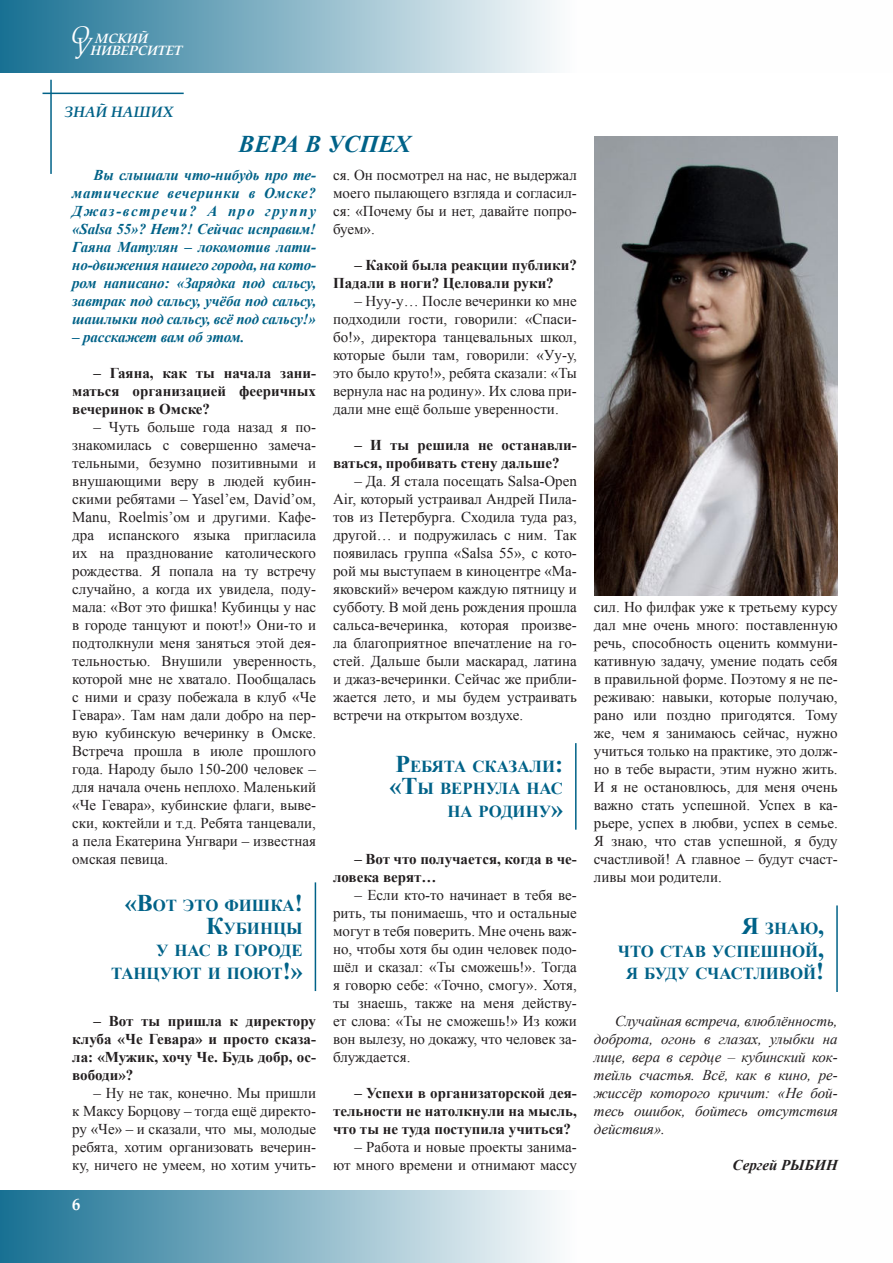
<style>
.page{position:relative;width:893px;height:1263px;background:#fff}
.page>*{position:absolute;margin:0;border:0;box-sizing:border-box;transform-origin:0 0}
.t1{font:italic 700 24px "Times New Roman";color:#006288}
.t2{font:700 16.8px/22.5px "Times New Roman";color:#006288;text-align:right}
.t3{font:700 16.5px "Book Antiqua";color:#fff}
.t4{font:15px/18px "Times New Roman";color:#231f20;text-align:justify}
.t5{font:700 15px/18px "Times New Roman";color:#231f20;text-align:justify}
.t6{font:italic 700 15px/18px "Times New Roman";letter-spacing:-.01em;color:#006288;text-align:justify}
.t7{font:italic 15px/18px "Times New Roman";letter-spacing:-.005em;color:#231f20;text-align:justify}
.t8{font:italic 700 15px "Times New Roman";color:#231f20}
.t9{font:italic 700 15px "Book Antiqua";color:#006288}
.t10{font:italic 700 13.5px/11.9px "Book Antiqua";color:#fff}
.s1{font-weight:400;font-size:24px}
.s2{font-weight:400;font-size:24.9px}
.s3{font-size:24px}
</style>
<div class="page">
<svg style="left:0;top:0;width:555px;height:72px;background:#85b3c5"></svg>
<svg style="left:0;top:1191px;width:555px;height:72px;background:#85b3c5"></svg>
<hr style="left:50px;top:80px;width:2px;height:94px;background:#006288">
<hr style="left:43px;top:93px;width:141px;height:1px;background:#006288">
<img style="left:594px;top:136px;width:243px;height:459px">
<hr style="left:315px;top:882px;width:1px;height:109px;background:#006288">
<hr style="left:575px;top:743px;width:2px;height:87px;background:#006288">
<hr style="left:836px;top:905px;width:2px;height:87px;background:#006288">
<p class="t10" style="left:71px;top:32px;width:113px"><span class="s1">О</span> МСКИЙ<br><span class="s2">У</span>НИВЕРСИТЕТ</p>
<p class="t9" style="left:65px;top:101px;width:110px">ЗНАЙ НАШИХ</p>
<h1 class="t1" style="left:238px;top:127px;width:173px">ВЕРА В УСПЕХ</h1>
<p class="t6" style="left:72px;top:166px;width:245px;text-indent:21px">Вы слышали что-нибудь про те&shy;матические вечеринки в Омске?<br>Джаз-встречи? А про группу «Salsa 55»? Нет?! Сейчас исправим!<br>Гаяна Матулян – локомотив лати&shy;но-движения нашего города, на кото&shy;ром написано: «Зарядка под сальсу, завтрак под сальсу, учёба под сальсу, шашлыки под сальсу, всё под сальсу!»</p>
<p class="t6" style="left:72px;top:328px;width:174px">– расскажет вам об этом.</p>
<p class="t5" style="left:72px;top:364px;width:245px;text-indent:21px">– Гаяна, как ты начала зани&shy;маться организацией фееричных вечеринок в Омске?</p>
<p class="t4" style="left:72px;top:418px;width:245px;text-indent:21px">– Чуть больше года назад я по&shy;знакомилась с совершенно замеча&shy;тельными, безумно позитивными и внушающими веру в людей кубин&shy;скими ребятами – Yasel’ем, David’ом, Manu, Roelmis’ом и другими. Кафе&shy;дра испанского языка пригласила их на празднование католического рождества. Я попала на ту встречу случайно, а когда их увидела, поду&shy;мала: «Вот это фишка! Кубинцы у нас в городе танцуют и поют!» Они-то и подтолкнули меня заняться этой дея&shy;тельностью. Внушили уверенность, которой мне не хватало. Пообщалась с ними и сразу побежала в клуб «Че Гевара». Там нам дали добро на пер&shy;вую кубинскую вечеринку в Омске.<br>Встреча прошла в июле прошлого года. Народу было 150-200 человек – для начала очень неплохо. Маленький «Че Гевара», кубинские флаги, выве&shy;ски, коктейли и т.д. Ребята танцевали, а пела Екатерина Унгвари – известная омская певица.</p>
<p class="t4" style="left:333px;top:166px;width:245px">ся. Он посмотрел на нас, не выдержал моего пылающего взгляда и согласил&shy;ся: «Почему бы и нет, давайте попро&shy;буем».</p>
<p class="t5" style="left:333px;top:256px;width:245px;text-indent:21px">– Какой была реакции публики?<br>Падали в ноги? Целовали руки?</p>
<p class="t4" style="left:333px;top:292px;width:245px;text-indent:21px">– Нуу-у… После вечеринки ко мне подходили гости, говорили: «Спаси&shy;бо!», директора танцевальных школ, которые были там, говорили: «Уу-у, это было круто!», ребята сказали: «Ты вернула нас на родину». Их слова при&shy;дали мне ещё больше уверенности.</p>
<p class="t5" style="left:333px;top:436px;width:245px;text-indent:21px">– И ты решила не останавли&shy;ваться, пробивать стену дальше?</p>
<p class="t4" style="left:333px;top:472px;width:245px;text-indent:21px">– Да. Я стала посещать Salsa-Open Air, который устраивал Андрей Пила&shy;тов из Петербурга. Сходила туда раз, другой… и подружилась с ним. Так появилась группа «Salsa 55», с кото&shy;рой мы выступаем в киноцентре «Ма&shy;яковский» вечером каждую пятницу и субботу. В мой день рождения прошла сальса-вечеринка, которая произве&shy;ла благоприятное впечатление на го&shy;стей. Дальше были маскарад, латина и джаз-вечеринки. Сейчас же прибли&shy;жается лето, и мы будем устраивать встречи на открытом воздухе.</p>
<p class="t2" style="left:390px;top:755px;width:175px"><span class="s3">р</span>ебята сказали<span class="s3">: «т</span>ы Вернула нас на родину<span class="s3">»</span></p>
<p class="t5" style="left:333px;top:850px;width:245px;text-indent:21px">– Вот что получается, когда в че&shy;ловека верят…</p>
<p class="t4" style="left:333px;top:886px;width:245px;text-indent:21px">– Если кто-то начинает в тебя ве&shy;рить, ты понимаешь, что и остальные могут в тебя поверить. Мне очень важ&shy;но, чтобы хотя бы один человек подо&shy;шёл и сказал: «Ты сможешь!». Тогда я говорю себе: «Точно, смогу». Хотя, ты знаешь, также на меня действу&shy;ет слова: «Ты не сможешь!» Из кожи вон вылезу, но докажу, что человек за&shy;блуждается.</p>
<p class="t5" style="left:333px;top:1084px;width:245px;text-indent:21px">– Успехи в организаторской дея&shy;тельности не натолкнули на мысль, что ты не туда поступила учиться?</p>
<p class="t4" style="left:333px;top:1138px;width:245px;text-align:right">– Работа и новые проекты занима&shy;ют много времени и отнимают массу</p>
<p class="t2" style="left:111px;top:894px;width:193px"><span class="s3">«В</span>от это фишка<span class="s3">! к</span>убинцы<br>у нас В городе танцуют и поют<span class="s3">!»</span></p>
<p class="t5" style="left:72px;top:1012px;width:245px;text-indent:21px">– Вот ты пришла к директору клуба «Че Гевара» и просто сказа&shy;ла: «Мужик, хочу Че. Будь добр, ос&shy;вободи»?</p>
<p class="t4" style="left:72px;top:1084px;width:245px;text-indent:21px">– Ну не так, конечно. Мы пришли к Максу Борцову – тогда ещё директо&shy;ру «Че» – и сказали, что мы, молодые ребята, хотим организовать вечерин&shy;ку, ничего не умеем, но хотим учить-</p>
<p class="t3" style="left:72px;top:1194px;width:10px">6</p>
<p class="t4" style="left:594px;top:598px;width:245px">сил. Но филфак уже к третьему курсу дал мне очень много: поставленную речь, способность оценить коммуни&shy;кативную задачу, умение подать себя в правильной форме. Поэтому я не пе&shy;реживаю: навыки, которые получаю, рано или поздно пригодятся. Тому же, чем я занимаюсь сейчас, нужно учиться только на практике, это долж&shy;но в тебе вырасти, этим нужно жить.<br>И я не остановлюсь, для меня очень важно стать успешной. Успех в ка&shy;рьере, успех в любви, успех в семье.<br>Я знаю, что став успешной, я буду счастливой! А главное – будут счаст&shy;ливы мои родители.</p>
<p class="t2" style="left:618px;top:917px;width:208px"><span class="s3">я</span> знаю<span class="s3">,<br></span>что стаВ успешной<span class="s3">, </span>я буду счастлиВой<span class="s3">!</span></p>
<p class="t7" style="left:594px;top:1012px;width:245px;text-indent:21px">Случайная встреча, влюблённость, доброта, огонь в глазах, улыбки на лице, вера в сердце – кубинский кок&shy;тейль счастья. Всё, как в кино, ре&shy;жиссёр которого кричит: «Не бой&shy;тесь ошибок, бойтесь отсутствия действия».</p>
<p class="t8" style="left:733px;top:1155px;width:107px">Сергей РЫБИН</p>
</div>
